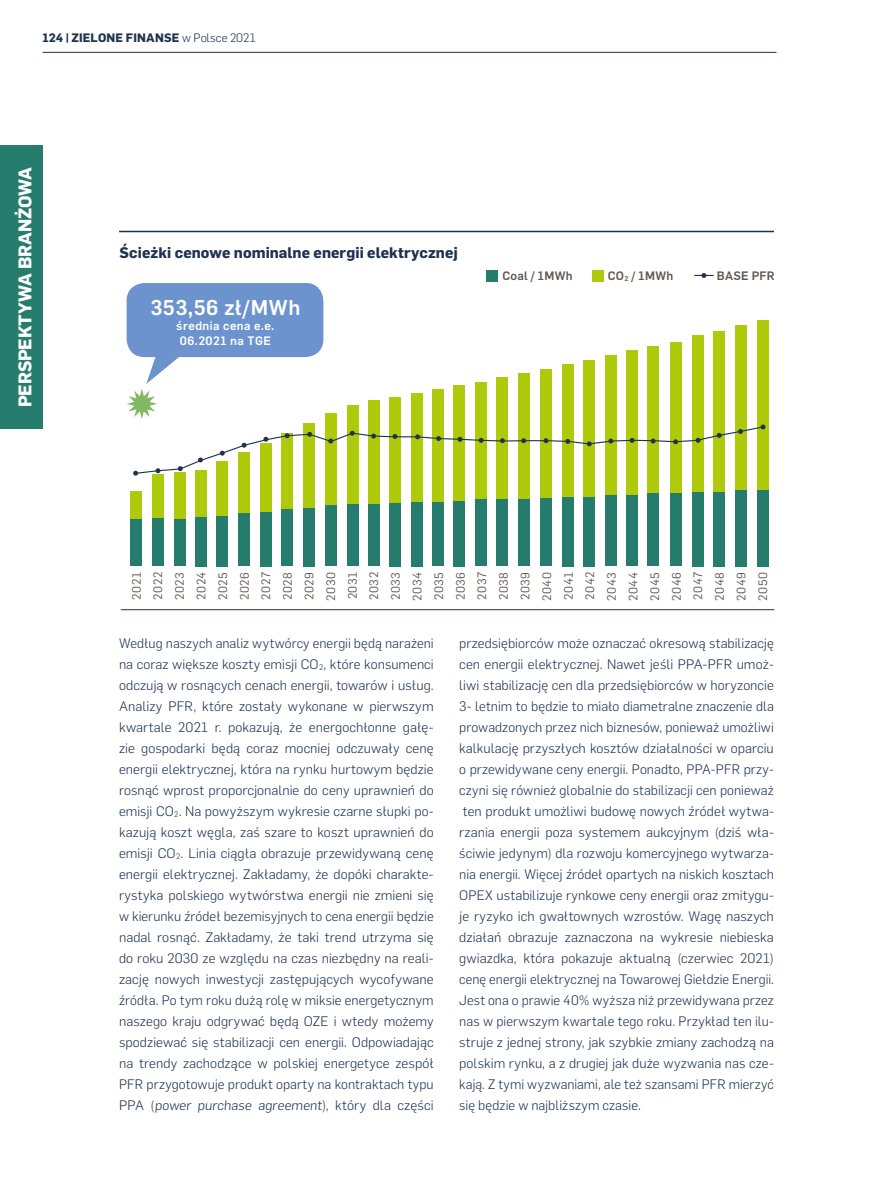
<style>
.page{position:relative;width:893px;height:1191px;background:#fff}
.page>*{position:absolute;margin:0;border:0;box-sizing:border-box;transform-origin:0 0}
.t1{font:500 21px "Flama";letter-spacing:.02em;color:#fff}
.t2{font:700 18px "Flama";color:#fff}
.t3{font:700 15px "Flama";letter-spacing:.005em;color:#1f3250}
.t4{font:300 13.5px/21px "Flama";letter-spacing:.005em;color:#1f3250;text-align:justify}
.t5{font:12px/21.6px "Flama";letter-spacing:.04em;color:#625852;text-align:justify}
.t6{font:700 12px "Flama";letter-spacing:.015em;color:#1f3250}
.t7{font:500 12px/15px "Flama";letter-spacing:.035em;color:#fff}
.t8{font:500 12px "Flama";letter-spacing:.02em;color:#625852}
.s1{font-weight:300}
</style>
<div class="page">
<hr style="left:43px;top:52px;width:733px;height:1px;background:#1f3250">
<hr style="left:121px;top:609px;width:653px;height:1px;background:#1f3250">
<div style="left:0;top:145px;width:43px;height:283px;background:#277d6d"></div>
<hr style="left:119px;top:231px;width:655px;height:1px;background:#1f3250">
<div style="left:130px;top:491px;width:11px;height:29px;background:#afca0b"></div>
<div style="left:152px;top:474px;width:11px;height:45px;background:#afca0b"></div>
<div style="left:130px;top:519px;width:11px;height:47px;background:#277d6d"></div>
<div style="left:152px;top:518px;width:11px;height:48px;background:#277d6d"></div>
<div style="left:175px;top:472px;width:11px;height:47px;background:#afca0b"></div>
<div style="left:175px;top:519px;width:11px;height:47px;background:#277d6d"></div>
<div style="left:195px;top:470px;width:11px;height:48px;background:#afca0b"></div>
<div style="left:195px;top:517px;width:11px;height:49px;background:#277d6d"></div>
<div style="left:217px;top:461px;width:11px;height:58px;background:#afca0b"></div>
<div style="left:217px;top:516px;width:11px;height:50px;background:#277d6d"></div>
<div style="left:239px;top:452px;width:11px;height:66px;background:#afca0b"></div>
<div style="left:239px;top:513px;width:11px;height:53px;background:#277d6d"></div>
<div style="left:260px;top:443px;width:11px;height:76px;background:#afca0b"></div>
<div style="left:260px;top:512px;width:11px;height:54px;background:#277d6d"></div>
<div style="left:282px;top:433px;width:11px;height:86px;background:#afca0b"></div>
<div style="left:304px;top:423px;width:11px;height:96px;background:#afca0b"></div>
<div style="left:325px;top:412px;width:11px;height:107px;background:#afca0b"></div>
<div style="left:282px;top:509px;width:11px;height:57px;background:#277d6d"></div>
<div style="left:304px;top:508px;width:11px;height:58px;background:#277d6d"></div>
<div style="left:325px;top:505px;width:11px;height:61px;background:#277d6d"></div>
<div style="left:389px;top:397px;width:12px;height:121px;background:#afca0b"></div>
<div style="left:412px;top:393px;width:11px;height:125px;background:#afca0b"></div>
<div style="left:368px;top:400px;width:11px;height:118px;background:#afca0b"></div>
<div style="left:347px;top:405px;width:11px;height:113px;background:#afca0b"></div>
<div style="left:389px;top:503px;width:12px;height:63px;background:#277d6d"></div>
<div style="left:412px;top:502px;width:11px;height:64px;background:#277d6d"></div>
<div style="left:368px;top:504px;width:11px;height:62px;background:#277d6d"></div>
<div style="left:347px;top:504px;width:11px;height:62px;background:#277d6d"></div>
<div style="left:433px;top:389px;width:11px;height:126px;background:#afca0b"></div>
<div style="left:454px;top:385px;width:11px;height:131px;background:#afca0b"></div>
<div style="left:433px;top:502px;width:11px;height:64px;background:#277d6d"></div>
<div style="left:454px;top:501px;width:11px;height:65px;background:#277d6d"></div>
<div style="left:518px;top:373px;width:11px;height:143px;background:#afca0b"></div>
<div style="left:540px;top:369px;width:11px;height:147px;background:#afca0b"></div>
<div style="left:497px;top:377px;width:11px;height:136px;background:#afca0b"></div>
<div style="left:476px;top:381px;width:11px;height:132px;background:#afca0b"></div>
<div style="left:518px;top:499px;width:11px;height:67px;background:#277d6d"></div>
<div style="left:540px;top:498px;width:11px;height:68px;background:#277d6d"></div>
<div style="left:497px;top:499px;width:11px;height:67px;background:#277d6d"></div>
<div style="left:476px;top:499px;width:11px;height:67px;background:#277d6d"></div>
<div style="left:562px;top:364px;width:11px;height:144px;background:#afca0b"></div>
<div style="left:583px;top:360px;width:12px;height:149px;background:#afca0b"></div>
<div style="left:562px;top:497px;width:11px;height:69px;background:#277d6d"></div>
<div style="left:583px;top:497px;width:12px;height:69px;background:#277d6d"></div>
<div style="left:648px;top:346px;width:11px;height:163px;background:#afca0b"></div>
<div style="left:670px;top:342px;width:11px;height:167px;background:#afca0b"></div>
<div style="left:627px;top:350px;width:11px;height:156px;background:#afca0b"></div>
<div style="left:605px;top:355px;width:11px;height:151px;background:#afca0b"></div>
<div style="left:648px;top:493px;width:11px;height:73px;background:#277d6d"></div>
<div style="left:670px;top:493px;width:11px;height:73px;background:#277d6d"></div>
<div style="left:627px;top:495px;width:11px;height:71px;background:#277d6d"></div>
<div style="left:605px;top:495px;width:11px;height:71px;background:#277d6d"></div>
<div style="left:735px;top:325px;width:11px;height:181px;background:#afca0b"></div>
<div style="left:757px;top:320px;width:11px;height:186px;background:#afca0b"></div>
<div style="left:714px;top:331px;width:11px;height:172px;background:#afca0b"></div>
<div style="left:692px;top:335px;width:11px;height:168px;background:#afca0b"></div>
<div style="left:735px;top:490px;width:11px;height:76px;background:#277d6d"></div>
<div style="left:757px;top:490px;width:11px;height:76px;background:#277d6d"></div>
<div style="left:714px;top:492px;width:11px;height:74px;background:#277d6d"></div>
<div style="left:692px;top:492px;width:11px;height:74px;background:#277d6d"></div>
<div style="left:127px;top:283px;width:196px;height:74px;background:#6c93cd;border-radius:18px"></div>
<svg style="left:127px;top:350px;width:638px;height:125px"></svg>
<div style="left:487px;top:271px;width:11px;height:11px;background:#277d6d"></div>
<div style="left:592px;top:271px;width:11px;height:11px;background:#afca0b"></div>
<svg style="left:694px;top:273px;width:19px;height:5px"></svg>
<p class="t6" style="left:43px;top:29px;width:215px">124 | ZIELONE FINANSE <span class="s1">w Polsce 2021</span></p>
<h2 class="t2" style="left:12px;top:407px;width:240px;rotate:-90deg">perspektywa branżowa</h2>
<p class="t3" style="left:120px;top:241px;width:340px">Ścieżki cenowe nominalne energii elektrycznej</p>
<h1 class="t1" style="left:150px;top:292px;width:152px">353,56 zł/MWh</h1>
<p class="t7" style="left:176px;top:317px;width:100px">średnia cena e.e.<br>06.2021 na TGE</p>
<p class="t8" style="left:502px;top:267px;width:72px">Coal / 1MWh</p>
<p class="t8" style="left:608px;top:267px;width:67px">CO<sub>2</sub> / 1MWh</p>
<p class="t8" style="left:717px;top:267px;width:59px">BASE PFR</p>
<p class="t5" style="left:125px;top:601px;width:30px;rotate:-90deg">2021<br>2022<br>2023<br>2024<br>2025<br>2026<br>2027<br>2028<br>2029<br>2030<br>2031<br>2032<br>2033<br>2034<br>2035<br>2036<br>2037<br>2038<br>2039<br>2040<br>2041<br>2042<br>2043<br>2044<br>2045<br>2046<br>2047<br>2048<br>2049<br>2050</p>
<p class="t4" style="left:119px;top:631px;width:316px">Według naszych analiz wytwórcy energii będą narażeni na coraz większe koszty emisji CO<sub>2</sub>, które konsumenci odczują w rosnących cenach energii, towarów i usług.<br>Analizy PFR, które zostały wykonane w pierwszym kwartale 2021 r. pokazują, że energochłonne gałę&shy;zie gospodarki będą coraz mocniej odczuwały cenę energii elektrycznej, która na rynku hurtowym będzie rosnąć wprost proporcjonalnie do ceny uprawnień do emisji CO<sub>2</sub>. Na powyższym wykresie czarne słupki po&shy;kazują koszt węgla, zaś szare to koszt uprawnień do emisji CO<sub>2</sub>. Linia ciągła obrazuje przewidywaną cenę energii elektrycznej. Zakładamy, że dopóki charakte&shy;rystyka polskiego wytwórstwa energii nie zmieni się w kierunku źródeł bezemisyjnych to cena energii będzie nadal rosnąć. Zakładamy, że taki trend utrzyma się do roku 2030 ze względu na czas niezbędny na reali&shy;zację nowych inwestycji zastępujących wycofywane źródła. Po tym roku dużą rolę w miksie energetycznym naszego kraju odgrywać będą OZE i wtedy możemy spodziewać się stabilizacji cen energii. Odpowiadając na trendy zachodzące w polskiej energetyce zespół PFR przygotowuje produkt oparty na kontraktach typu PPA (power purchase agreement), który dla części</p>
<p class="t4" style="left:459px;top:631px;width:316px">przedsiębiorców może oznaczać okresową stabilizację cen energii elektrycznej. Nawet jeśli PPA-PFR umoż&shy;liwi stabilizację cen dla przedsiębiorców w horyzoncie 3- letnim to będzie to miało diametralne znaczenie dla prowadzonych przez nich biznesów, ponieważ umożliwi kalkulację przyszłych kosztów działalności w oparciu o przewidywane ceny energii. Ponadto, PPA-PFR przy&shy;czyni się również globalnie do stabilizacji cen ponieważ ten produkt umożliwi budowę nowych źródeł wytwa&shy;rzania energii poza systemem aukcyjnym (dziś wła&shy;ściwie jedynym) dla rozwoju komercyjnego wytwarza&shy;nia energii. Więcej źródeł opartych na niskich kosztach OPEX ustabilizuje rynkowe ceny energii oraz zmitygu&shy;je ryzyko ich gwałtownych wzrostów. Wagę naszych działań obrazuje zaznaczona na wykresie niebieska gwiazdka, która pokazuje aktualną (czerwiec 2021) cenę energii elektrycznej na Towarowej Giełdzie Energii.<br>Jest ona o prawie 40% wyższa niż przewidywana przez nas w pierwszym kwartale tego roku. Przykład ten ilu&shy;struje z jednej strony, jak szybkie zmiany zachodzą na polskim rynku, a z drugiej jak duże wyzwania nas cze&shy;kają. Z tymi wyzwaniami, ale też szansami PFR mierzyć się będzie w najbliższym czasie.</p>
</div>
